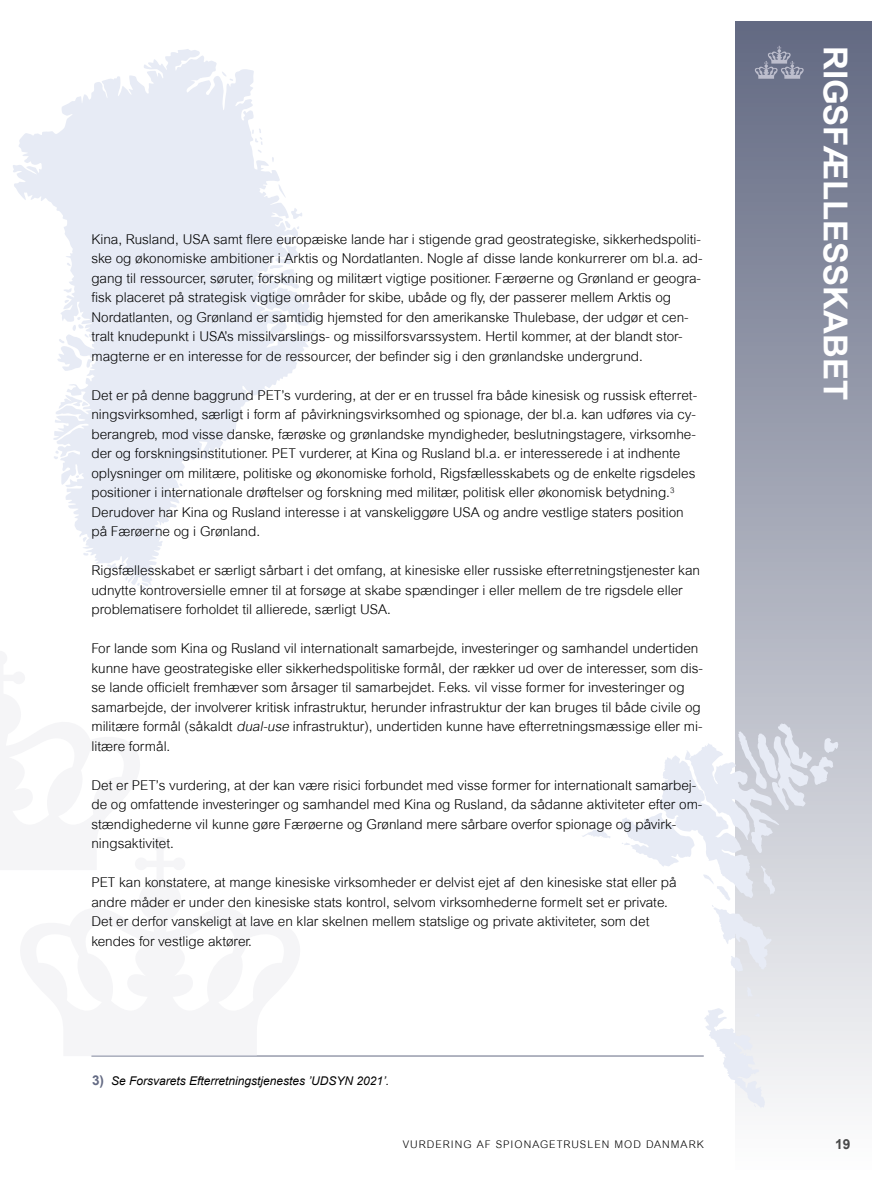
<style>
.page{position:relative;width:893px;height:1191px;background:#fff}
.page>*{position:absolute;margin:0;border:0;box-sizing:border-box;transform-origin:0 0}
.t1{font:700 33px "Arial";color:#fff}
.t2{font:700 13.8px "Arial";color:#484848}
.t3{font:300 13.5px/19.5px "Arial MT Std";color:#000}
.t4{font:italic 12px "Arial";color:#000}
.t5{font:300 10.5px "Arial MT Std";letter-spacing:.1em;color:#000}
.s1{font-style:italic}
.s2{font-weight:700;font-style:normal;font-size:13.5px;color:#636a83}
</style>
<div class="page">
<div style="left:736px;top:21px;width:136px;height:1148px;background:linear-gradient(to bottom,#626982,#fdfdfd)"></div>
<hr style="left:91px;top:1055px;width:613px;height:1px;background:#636a83">
<svg style="left:582px;top:829px;width:28px;height:9px"></svg>
<svg style="left:747px;top:986px;width:6px;height:10px"></svg>
<svg style="left:622px;top:723px;width:216px;height:248px"></svg>
<svg style="left:704px;top:1008px;width:61px;height:100px"></svg>
<svg style="left:13px;top:49px;width:304px;height:536px;fill:#e7ebf5"></svg>
<svg style="left:278px;top:184px;width:9px;height:14px"></svg>
<svg style="left:271px;top:157px;width:3px;height:7px"></svg>
<svg style="left:283px;top:236px;width:11px;height:7px"></svg>
<svg style="left:285px;top:208px;width:18px;height:21px"></svg>
<svg style="left:270px;top:265px;width:29px;height:24px"></svg>
<svg style="left:174px;top:476px;width:9px;height:17px"></svg>
<svg style="left:137px;top:582px;width:12px;height:8px"></svg>
<svg style="left:125px;top:576px;width:3px;height:6px"></svg>
<svg style="left:93px;top:564px;width:6px;height:4px"></svg>
<svg style="left:83px;top:537px;width:4px;height:5px"></svg>
<svg style="left:75px;top:475px;width:4px;height:3px"></svg>
<svg style="left:59px;top:395px;width:30px;height:14px"></svg>
<svg style="left:65px;top:299px;width:4px;height:4px"></svg>
<svg style="left:63px;top:288px;width:9px;height:5px"></svg>
<svg style="left:67px;top:261px;width:4px;height:5px"></svg>
<svg style="left:57px;top:317px;width:35px;height:54px"></svg>
<svg style="left:54px;top:451px;width:5px;height:8px"></svg>
<svg style="left:83px;top:552px;width:6px;height:4px"></svg>
<svg style="left:107px;top:563px;width:18px;height:7px"></svg>
<svg style="left:267px;top:316px;width:21px;height:22px"></svg>
<svg style="left:252px;top:128px;width:11px;height:25px"></svg>
<svg style="left:222px;top:70px;width:11px;height:11px"></svg>
<svg style="left:754px;top:46px;width:50px;height:33px"></svg>
<p class="t3" style="left:91px;top:229px;width:612px">Kina, Rusland, USA samt flere europæiske lande har i stigende grad geostrategiske, sikkerhedspoliti&shy;ske og økonomiske ambitioner i Arktis og Nordatlanten. Nogle af disse lande konkurrerer om bl.a. ad&shy;gang til ressourcer, søruter, forskning og militært vigtige positioner. Færøerne og Grønland er geogra&shy;fisk placeret på strategisk vigtige områder for skibe, ubåde og fly, der passerer mellem Arktis og Nordatlanten, og Grønland er samtidig hjemsted for den amerikanske Thulebase, der udgør et cen&shy;tralt knudepunkt i USA’s missilvarslings- og missilforsvarssystem. Hertil kommer, at der blandt stor&shy;magterne er en interesse for de ressourcer, der befinder sig i den grønlandske undergrund.</p>
<p class="t3" style="left:91px;top:385px;width:607px">Det er på denne baggrund PET’s vurdering, at der er en trussel fra både kinesisk og russisk efterret&shy;ningsvirksomhed, særligt i form af påvirkningsvirksomhed og spionage, der bl.a. kan udføres via cy&shy;berangreb, mod visse danske, færøske og grønlandske myndigheder, beslutningstagere, virksomhe&shy;der og forskningsinstitutioner. PET vurderer, at Kina og Rusland bl.a. er interesserede i at indhente oplysninger om militære, politiske og økonomiske forhold, Rigsfællesskabets og de enkelte rigsdeles positioner i internationale drøftelser og forskning med militær, politisk eller økonomisk betydning.<sup>3<br></sup>Derudover har Kina og Rusland interesse i at vanskeliggøre USA og andre vestlige staters position på Færøerne og i Grønland.</p>
<p class="t3" style="left:91px;top:561px;width:610px">Rigsfællesskabet er særligt sårbart i det omfang, at kinesiske eller russiske efterretningstjenester kan udnytte kontroversielle emner til at forsøge at skabe spændinger i eller mellem de tre rigsdele eller problematisere forholdet til allierede, særligt USA.</p>
<p class="t3" style="left:91px;top:639px;width:613px">For lande som Kina og Rusland vil internationalt samarbejde, investeringer og samhandel undertiden kunne have geostrategiske eller sikkerhedspolitiske formål, der rækker ud over de interesser, som dis&shy;se lande officielt fremhæver som årsager til samarbejdet. F.eks. vil visse former for investeringer og samarbejde, der involverer kritisk infrastruktur, herunder infrastruktur der kan bruges til både civile og militære formål (såkaldt <span class="s1">dual-use</span> infrastruktur), undertiden kunne have efterretningsmæssige eller mi&shy;litære formål.</p>
<p class="t3" style="left:91px;top:775px;width:612px">Det er PET’s vurdering, at der kan være risici forbundet med visse former for internationalt samarbej&shy;de og omfattende investeringer og samhandel med Kina og Rusland, da sådanne aktiviteter efter om&shy;stændighederne vil kunne gøre Færøerne og Grønland mere sårbare overfor spionage og påvirk&shy;ningsaktivitet.</p>
<p class="t3" style="left:91px;top:873px;width:587px">PET kan konstatere, at mange kinesiske virksomheder er delvist ejet af den kinesiske stat eller på andre måder er under den kinesiske stats kontrol, selvom virksomhederne formelt set er private.<br>Det er derfor vanskeligt at lave en klar skelnen mellem statslige og private aktiviteter, som det kendes for vestlige aktører.</p>
<p class="t4" style="left:92px;top:1072px;width:299px"><span class="s2">3)</span> Se Forsvarets Efterretningstjenestes ’UDSYN 2021’.</p>
<h1 class="t1" style="left:857px;top:46px;width:355px;rotate:90deg">RIGSFÆLLESSKABET</h1>
<p class="t5" style="left:403px;top:1138px;width:303px">VURDERING AF SPIONAGETRUSLEN MOD DANMARK</p>
<p class="t2" style="left:835px;top:1135px;width:17px">19</p>
</div>
